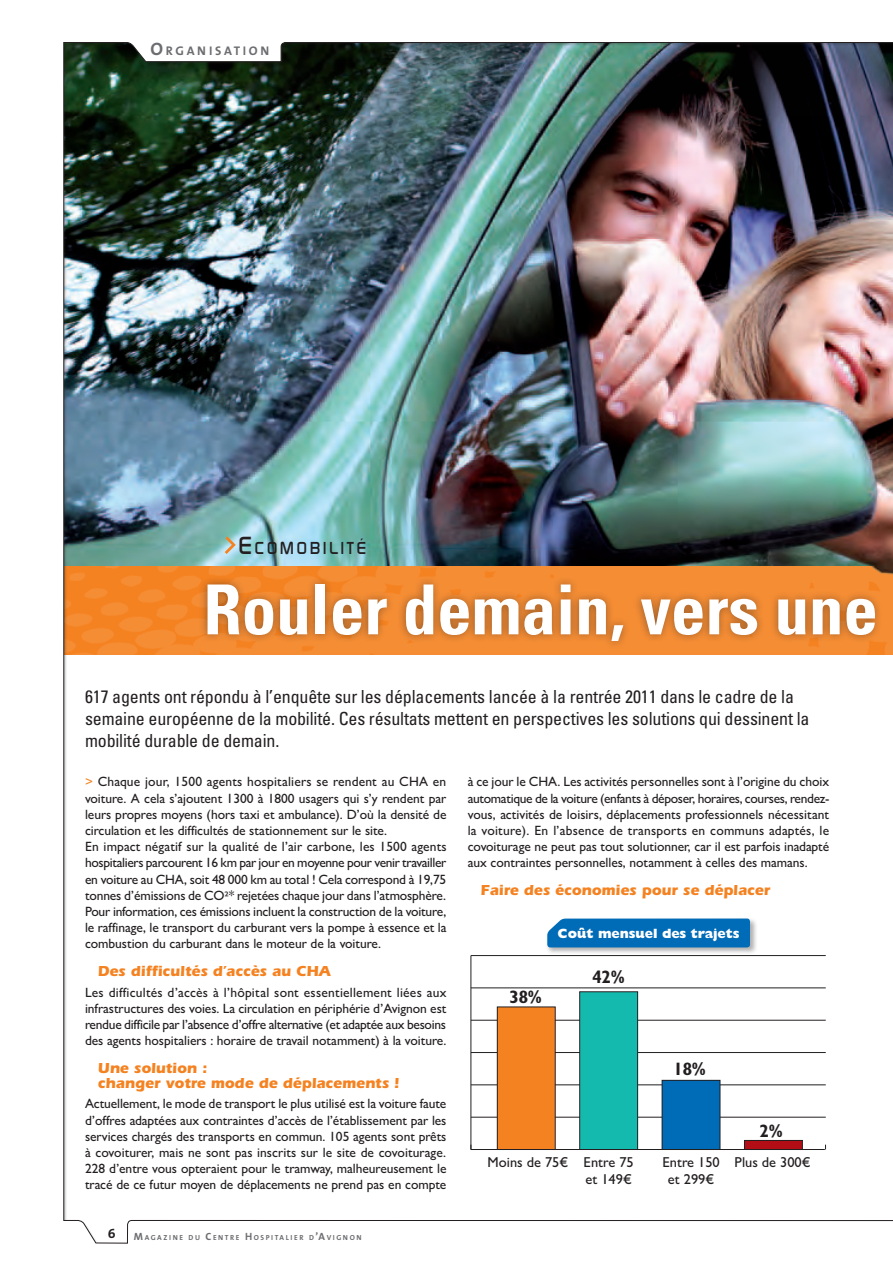
<style>
.page{position:relative;width:893px;height:1263px;background:#fff}
.page>*{position:absolute;margin:0;border:0;box-sizing:border-box;transform-origin:0 0}
.t1{font:700 condensed 69px "Univers LT Std";color:#fff}
.t2{font:condensed 18px/21.6px "Univers LT Std";letter-spacing:-.01em;color:#231f20}
.t3{font:700 condensed 18px "Gill Sans MT Pro";color:#231f20}
.t4{font:500 16.8px "Digital";letter-spacing:.145em;color:#231f20}
.t5{font:700 15px/15px "ITC Eras Std";color:#f58220}
.t6{font:500 14.4px/17.2px "Gill Sans MT Pro";color:#231f20}
.t7{font:500 13.5px/16.2px "Gill Sans MT Pro";letter-spacing:-.005em;color:#231f20;text-align:justify}
.t8{font:800 13.5px "Gill Sans MT Pro";letter-spacing:-.005em;color:#fff}
.t9{font:13.5px "The Mix Bold Caps";color:#231f20}
.t10{font:12.6px "The Mix Bold Caps";letter-spacing:.205em;color:#6c6d70}
.t11{font:7.35px "The Mix Bold Caps";letter-spacing:.215em;color:#6c6d70}
.s1{font-size:18px}
.s2{font-size:24px}
.s3{color:#f58220}
.s4{font-size:10.5px}
</style>
<div class="page">
<img style="left:63px;top:42px;width:830px;height:1201px">
<hr style="left:471px;top:1149px;width:354px;height:1px;background:#231f20">
<hr style="left:470px;top:955px;width:1px;height:194px;background:#231f20">
<svg style="left:470px;top:1145px;width:9px;height:5px"></svg>
<hr style="left:471px;top:1117px;width:355px;height:1px;background:#231f20">
<hr style="left:471px;top:1084px;width:355px;height:1px;background:#231f20">
<hr style="left:471px;top:1052px;width:355px;height:1px;background:#231f20">
<hr style="left:471px;top:1020px;width:355px;height:1px;background:#231f20">
<hr style="left:471px;top:988px;width:355px;height:1px;background:#231f20">
<hr style="left:471px;top:955px;width:355px;height:1px;background:#231f20">
<div style="left:744px;top:1140px;width:58px;height:9px;background:#b30e15"></div>
<div style="left:744px;top:1140px;width:59px;height:10px;border:1px solid #231f20"></div>
<div style="left:662px;top:1080px;width:58px;height:69px;background:#006bb6"></div>
<div style="left:662px;top:1080px;width:58px;height:70px;border:1px solid #231f20"></div>
<div style="left:580px;top:992px;width:58px;height:157px;background:#15baaf"></div>
<div style="left:579px;top:991px;width:59px;height:159px;border:1px solid #231f20"></div>
<div style="left:497px;top:1007px;width:58px;height:142px;background:#f58220"></div>
<div style="left:497px;top:1007px;width:58px;height:143px;border:1px solid #231f20"></div>
<div style="left:546px;top:917px;width:212px;height:38px;background:#231f20;opacity:.35"></div>
<div style="left:547px;top:918px;width:203px;height:29px;background:#006bb6"></div>
<svg style="left:225px;top:536px;width:11px;height:18px"></svg>
<div style="left:198px;top:575px;width:695px;height:75px;background:#231f20;opacity:.45"></div>
<p class="t10" style="left:151px;top:43px;width:120px"><span class="s1">O</span>RGANISATION</p>
<p class="t4" style="left:238px;top:538px;width:130px"><span class="s2">E</span>COMOBILITÉ</p>
<h1 class="t1" style="left:203px;top:567px;width:676px">Rouler demain, vers une</h1>
<h2 class="t2" style="left:85px;top:686px;width:726px">617 agents ont répondu à l’enquête sur les déplacements lancée à la rentrée 2011 dans le cadre de la semaine européenne de la mobilité. Ces résultats mettent en perspectives les solutions qui dessinent la mobilité durable de demain.</h2>
<p class="t7" style="left:85px;top:773px;width:363px;text-align:left"><span class="s3">&gt;</span> Chaque jour, 1500 agents hospitaliers se rendent au CHA en voiture. A cela s’ajoutent 1300 à 1800 usagers qui s’y rendent par leurs propres moyens (hors taxi et ambulance). D’où la densité de circulation et les difficultés de stationnement sur le site.<br>En impact négatif sur la qualité de l’air carbone, les 1500 agents hospitaliers parcourent 16 km par jour en moyenne pour venir travailler en voiture au CHA, soit 48 000 km au total ! Cela correspond à 19,75 tonnes d’émissions de CO²* rejetées chaque jour dans l’atmosphère.<br>Pour information, ces émissions incluent la construction de la voiture, le raffinage, le transport du carburant vers la pompe à essence et la combustion du carburant dans le moteur de la voiture.</p>
<p class="t5" style="left:98px;top:964px;width:234px">Des difficultés d’accès au CHA</p>
<p class="t7" style="left:85px;top:984px;width:363px">Les difficultés d’accès à l’hôpital sont essentiellement liées aux infrastructures des voies. La circulation en périphérie d’Avignon est rendue difficile par l’absence d’offre alternative (et adaptée aux besoins des agents hospitaliers : horaire de travail notamment) à la voiture.</p>
<p class="t5" style="left:98px;top:1060px;width:303px">Une solution :<br>changer votre mode de déplacements !</p>
<p class="t7" style="left:85px;top:1096px;width:363px">Actuellement, le mode de transport le plus utilisé est la voiture faute d’offres adaptées aux contraintes d’accès de l’établissement par les services chargés des transports en commun. 105 agents sont prêts à covoiturer, mais ne sont pas inscrits sur le site de covoiturage.<br>228 d’entre vous opteraient pour le tramway, malheureusement le tracé de ce futur moyen de déplacements ne prend pas en compte</p>
<p class="t7" style="left:468px;top:773px;width:363px">à ce jour le CHA. Les activités personnelles sont à l’origine du choix automatique de la voiture (enfants à déposer, horaires, courses, rendez&shy;vous, activités de loisirs, déplacements professionnels nécessitant la voiture). En l’absence de transports en communs adaptés, le covoiturage ne peut pas tout solutionner, car il est parfois inadapté aux contraintes personnelles, notamment à celles des mamans.</p>
<p class="t5" style="left:480px;top:883px;width:291px">Faire des économies pour se déplacer</p>
<p class="t8" style="left:558px;top:925px;width:183px">Coût mensuel des trajets</p>
<h2 class="t3" style="left:592px;top:967px;width:34px">42%</h2>
<h2 class="t3" style="left:509px;top:986px;width:34px">38%</h2>
<h2 class="t3" style="left:673px;top:1058px;width:34px">18%</h2>
<h2 class="t3" style="left:760px;top:1120px;width:24px">2%</h2>
<p class="t6" style="left:488px;top:1153px;width:82px">Moins de 75€</p>
<p class="t6" style="left:735px;top:1153px;width:77px">Plus de 300€</p>
<p class="t6" style="left:583px;top:1153px;width:52px">Entre 75 et 149€</p>
<p class="t6" style="left:662px;top:1153px;width:59px;text-align:center">Entre 150 et 299€</p>
<p class="t9" style="left:108px;top:1225px;width:9px">6</p>
<p class="t11" style="left:134px;top:1233px;width:229px"><span class="s4">M</span>AGAZINE DU <span class="s4">C</span>E NTRE <span class="s4">H</span>OSPITALIE R D<span class="s4">’A</span>VIGNON</p>
</div>
